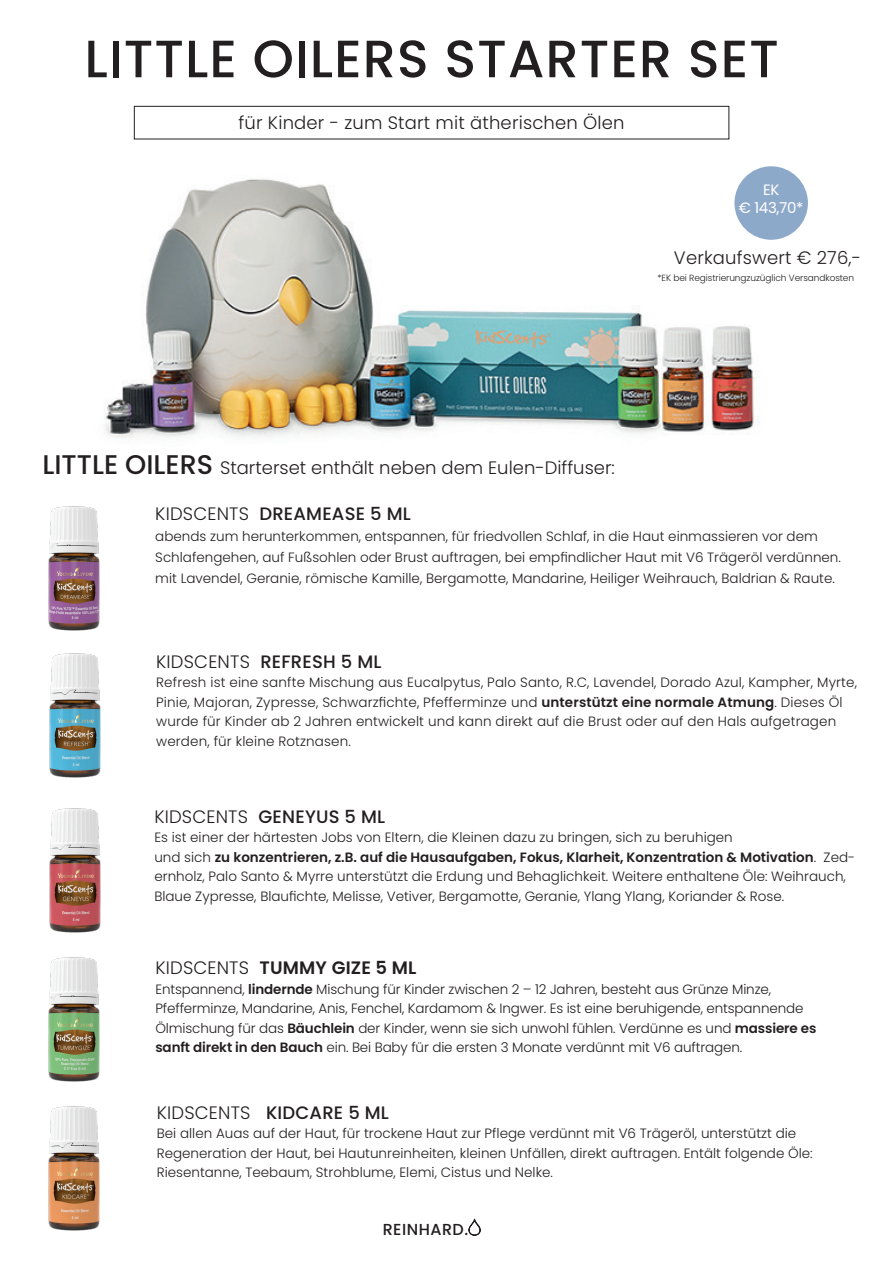
<style>
.page{position:relative;width:893px;height:1263px;background:#fff}
.page>*{position:absolute;margin:0;border:0;box-sizing:border-box;transform-origin:0 0}
.t1{font:500 52.5px "Poppins";letter-spacing:.02em;color:#231f20}
.t2{font:300 18px "Poppins";letter-spacing:.01em;color:#231f20}
.t3{font:500 18px "Poppins";letter-spacing:.01em;color:#231f20}
.t4{font:600 18px "Poppins";letter-spacing:.01em;color:#231f20}
.t5{font:500 15.9px "Poppins";letter-spacing:.03em;color:#231f20}
.t6{font:15px/18px "Poppins";letter-spacing:-.02em;color:#fff;text-align:center}
.t7{font:300 13.5px/19.5px "Poppins";color:#231f20}
.t8{font:300 9px "Poppins";letter-spacing:-.01em;color:#231f20}
.s1{font-weight:500;font-size:27px}
.s2{font-weight:300}
.s3{font-weight:600}
</style>
<div class="page">
<img style="left:104px;top:179px;width:674px;height:259px">
<div style="left:134px;top:106px;width:595px;height:33px;border:1px solid #231f20"></div>
<div style="left:734px;top:166px;width:74px;height:74px;background:#8da9c9;border-radius:50%"></div>
<img style="left:49px;top:958px;width:51px;height:124px">
<img style="left:49px;top:506px;width:51px;height:124px">
<img style="left:50px;top:653px;width:51px;height:124px">
<img style="left:49px;top:808px;width:51px;height:124px">
<img style="left:49px;top:1106px;width:51px;height:124px">
<svg style="left:469px;top:1218px;width:12px;height:17px"></svg>
<h1 class="t1" style="left:84px;top:28px;width:696px">LITTLE OILERS STARTER SET</h1>
<h2 class="t2" style="left:239px;top:112px;width:388px">für Kinder - zum Start mit ätherischen Ölen</h2>
<p class="t6" style="left:739px;top:181px;width:66px">EK<br>€ 143,70*</p>
<h2 class="t2" style="left:674px;top:247px;width:189px">Verkaufswert € 276,-</h2>
<p class="t8" style="left:657px;top:273px;width:198px">*EK bei Registrierungzuzüglich Versandkosten</p>
<h2 class="t2" style="left:43px;top:457px;width:574px"><span class="s1">LITTLE OILERS</span> Starterset enthält neben dem Eulen-Diffuser:</h2>
<h2 class="t3" style="left:155px;top:503px;width:257px"><span class="s2">KIDSCENTS</span> DREAMEASE 5 ML</h2>
<p class="t7" style="left:155px;top:526px;width:687px;line-height:21px">abends zum herunterkommen, entspannen, für friedvollen Schlaf, in die Haut einmassieren vor dem<br>Schlafengehen, auf Fußsohlen oder Brust auftragen, bei empfindlicher Haut mit V6 Trägeröl verdünnen. mit Lavendel, Geranie, römische Kamille, Bergamotte, Mandarine, Heiliger Weihrauch, Baldrian &amp; Raute.</p>
<h2 class="t3" style="left:156px;top:651px;width:227px"><span class="s2">KIDSCENTS</span> REFRESH 5 ML</h2>
<p class="t7" style="left:156px;top:673px;width:702px">Refresh ist eine sanfte Mischung aus Eucalpytus, Palo Santo, R.C, Lavendel, Dorado Azul, Kampher, Myrte, Pinie, Majoran, Zypresse, Schwarzfichte, Pfefferminze und <span class="s3">unterstützt eine normale Atmung</span>. Dieses Öl wurde für Kinder ab 2 Jahren entwickelt und kann direkt auf die Brust oder auf den Hals aufgetragen werden, für kleine Rotznasen.</p>
<h2 class="t3" style="left:154px;top:806px;width:232px"><span class="s2">KIDSCENTS</span> GENEYUS 5 ML</h2>
<p class="t7" style="left:154px;top:828px;width:702px">Es ist einer der härtesten Jobs von Eltern, die Kleinen dazu zu bringen, sich zu beruhigen<br>und sich <span class="s3">zu konzentrieren, z.B. auf die Hausaufgaben, Fokus, Klarheit, Konzentration &amp; Motivation</span>. Zed&shy;ernholz, Palo Santo &amp; Myrre unterstützt die Erdung und Behaglichkeit. Weitere enthaltene Öle: Weihrauch, Blaue Zypresse, Blaufichte, Melisse, Vetiver, Bergamotte, Geranie, Ylang Ylang, Koriander &amp; Rose.</p>
<h2 class="t4" style="left:155px;top:958px;width:263px"><span class="s2">KIDSCENTS</span> TUMMY GIZE 5 ML</h2>
<p class="t7" style="left:155px;top:979px;width:662px">Entspannend, <span class="s3">lindernde</span> Mischung für Kinder zwischen 2 – 12 Jahren, besteht aus Grünze Minze, Pfefferminze, Mandarine, Anis, Fenchel, Kardamom &amp; Ingwer. Es ist eine beruhigende, entspannende Ölmischung für das <span class="s3">Bäuchlein</span> der Kinder, wenn sie sich unwohl fühlen. Verdünne es und <span class="s3">massiere es sanft direkt in den Bauch</span> ein. Bei Baby für die ersten 3 Monate verdünnt mit V6 auftragen.</p>
<h2 class="t3" style="left:157px;top:1102px;width:234px"><span class="s2">KIDSCENTS</span> KIDCARE 5 ML</h2>
<p class="t7" style="left:157px;top:1124px;width:657px">Bei allen Auas auf der Haut, für trockene Haut zur Pflege verdünnt mit V6 Trägeröl, unterstützt die<br>Regeneration der Haut, bei Hautunreinheiten, kleinen Unfällen, direkt auftragen. Entält folgende Öle:<br>Riesentanne, Teebaum, Strohblume, Elemi, Cistus und Nelke.</p>
<p class="t5" style="left:383px;top:1220px;width:87px">REINHARD.</p>
</div>
